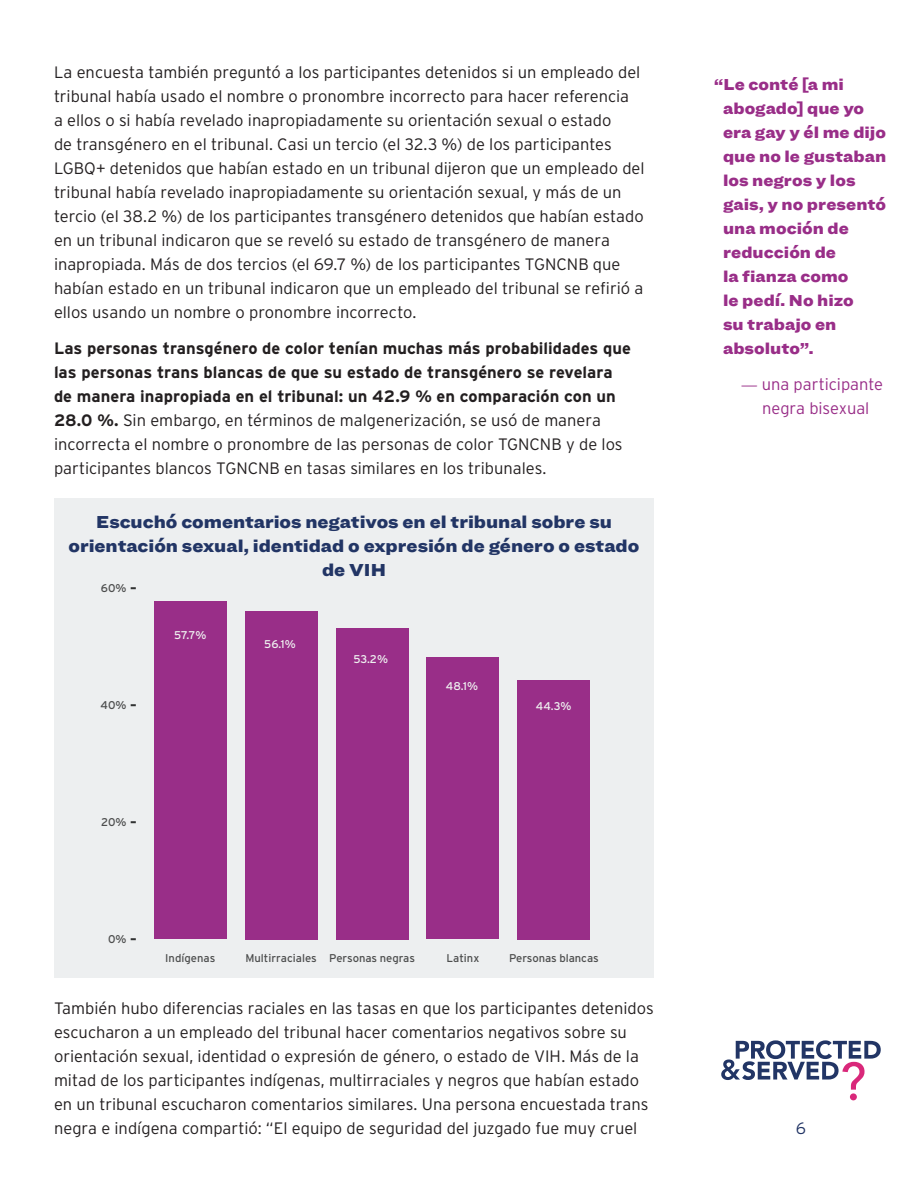
<style>
.page{position:relative;width:918px;height:1188px;background:#fff}
.page>*{position:absolute;margin:0;border:0;box-sizing:border-box;transform-origin:0 0}
.graph_title{font:900 18px/24px "Ringside Wide";color:#223565;text-align:center}
.body{font:300 16.5px/24px "Interstate";color:#231f20}
.body-2{font:700 16.5px/24px "Interstate";color:#231f20}
.pullquote{font:900 16.5px/24px "Ringside Wide";color:#992e88}
.t1{font:300 16.5px/24px "Interstate";color:#992e88;text-align:center}
.t2{font:300 16.5px "Interstate";color:#223565}
.t3{font:11.25px "Interstate";color:#4c4d4d}
.t4{font:11.25px "Interstate";letter-spacing:-.01em;color:#eef0f0}
.s1{font-weight:300}
.s2{font-family:"Chaparral Pro";font-weight:400}
</style>
<div class="page">
<svg style="left:721px;top:1040px;width:160px;height:60px"></svg>
<div style="left:54px;top:498px;width:600px;height:480px;background:#edeff0"></div>
<div style="left:336px;top:628px;width:72px;height:311px;background:#992e88"></div>
<div style="left:154px;top:602px;width:73px;height:337px;background:#992e88"></div>
<div style="left:427px;top:658px;width:72px;height:281px;background:#992e88"></div>
<div style="left:245px;top:611px;width:73px;height:328px;background:#992e88"></div>
<div style="left:517px;top:680px;width:73px;height:259px;background:#992e88"></div>
<p class="body" style="left:54px;top:60px;width:592px">La encuesta también preguntó a los participantes detenidos si un empleado del tribunal había usado el nombre o pronombre incorrecto para hacer referencia<br>a ellos o si había revelado inapropiadamente su orientación sexual o estado<br>de transgénero en el tribunal. Casi un tercio (el 32.3 %) de los participantes LGBQ+ detenidos que habían estado en un tribunal dijeron que un empleado del tribunal había revelado inapropiadamente su orientación sexual, y más de un tercio (el 38.2 %) de los participantes transgénero detenidos que habían estado en un tribunal indicaron que se reveló su estado de transgénero de manera inapropiada. Más de dos tercios (el 69.7 %) de los participantes TGNCNB que habían estado en un tribunal indicaron que un empleado del tribunal se refirió a ellos usando un nombre o pronombre incorrecto.</p>
<p class="body-2" style="left:54px;top:336px;width:579px">Las personas transgénero de color tenían muchas más probabilidades que las personas trans blancas de que su estado de transgénero se revelara de manera inapropiada en el tribunal: un 42.9 % en comparación con un 28.0 %. <span class="s1">Sin embargo, en términos de malgenerización, se usó de manera incorrecta el nombre o pronombre de las personas de color TGNCNB y de los participantes blancos TGNCNB en tasas similares en los tribunales.</span></p>
<h4 class="graph_title" style="left:69px;top:509px;width:572px">Escuchó comentarios negativos en el tribunal sobre su orientación sexual, identidad o expresión de género o estado de VIH</h4>
<p class="t3" style="left:101px;top:582px;width:27px">60%</p>
<p class="t3" style="left:101px;top:699px;width:27px">40%</p>
<p class="t3" style="left:101px;top:816px;width:27px">20%</p>
<p class="t4" style="left:174px;top:629px;width:34px">57.7%</p>
<p class="t4" style="left:264px;top:638px;width:33px">56.1%</p>
<p class="t4" style="left:354px;top:653px;width:36px">53.2%</p>
<p class="t4" style="left:446px;top:679px;width:34px">48.1%</p>
<p class="t4" style="left:536px;top:699px;width:37px">44.3%</p>
<p class="t3" style="left:108px;top:933px;width:20px">0%</p>
<p class="t3" style="left:165px;top:952px;width:52px">Indígenas</p>
<p class="t3" style="left:245px;top:952px;width:171px">Multirraciales Personas negras</p>
<p class="t3" style="left:447px;top:952px;width:34px">Latinx</p>
<p class="t3" style="left:509px;top:952px;width:91px">Personas blancas</p>
<p class="body" style="left:54px;top:996px;width:601px">También hubo diferencias raciales en las tasas en que los participantes detenidos escucharon a un empleado del tribunal hacer comentarios negativos sobre su orientación sexual, identidad o expresión de género, o estado de VIH. Más de la mitad de los participantes indígenas, multirraciales y negros que habían estado en un tribunal escucharon comentarios similares. Una persona encuestada trans negra e indígena compartió: “El equipo de seguridad del juzgado fue muy cruel</p>
<p class="pullquote" style="left:723px;top:72px;width:165px;text-indent:-9px">“Le conté [a mi abogado] que yo era gay y él me dijo que no le gustaban los negros y los gais, y no presentó una moción de reducción de<br>la fianza como<br>le pedí. No hizo<br>su trabajo en absoluto”.</p>
<p class="t1" style="left:741px;top:372px;width:144px"><span class="s2">—</span> una participante negra bisexual</p>
<p class="t2" style="left:796px;top:1119px;width:12px">6</p>
</div>
